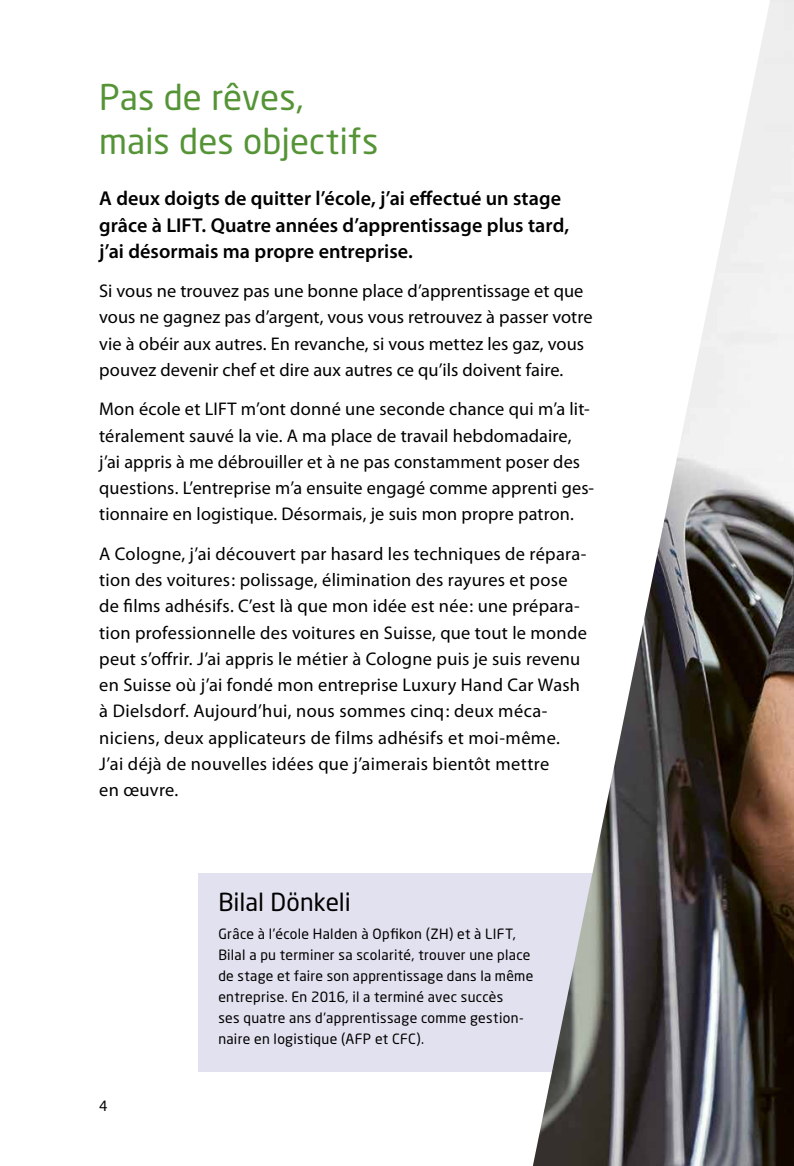
<style>
.page{position:relative;width:794px;height:1166px;background:#fff}
.page>*{position:absolute;margin:0;border:0;box-sizing:border-box;transform-origin:0 0}
.t1{font:35px/43.8px "Neo Sans Pro";color:#559436}
.t2{font:24.5px "Neo Sans Pro";color:#000}
.t3{font:600 20.12px/26.2px "Myriad Pro";color:#000}
.t4{font:18.38px/26.2px "Myriad Pro";letter-spacing:.01em;color:#000}
.t5{font:14px/21px "Neo Sans Pro";letter-spacing:.02em;color:#000}
</style>
<div class="page">
<div style="left:198px;top:873px;width:417px;height:198px;background:#e2e1ef"></div>
<img style="left:533px;top:0;width:261px;height:1166px">
<h1 class="t1" style="left:99px;top:75px;width:281px">Pas de rêves, mais des objectifs</h1>
<p class="t3" style="left:99px;top:185px;width:471px">A deux doigts de quitter l’école, j’ai effectué un stage grâce à LIFT. Quatre années d’apprentissage plus tard, j’ai désormais ma propre entreprise.</p>
<p class="t4" style="left:99px;top:278px;width:495px">Si vous ne trouvez pas une bonne place d’apprentissage et que vous ne gagnez pas d’argent, vous vous retrouvez à passer votre vie à obéir aux autres. En revanche, si vous mettez les gaz, vous pouvez devenir chef et dire aux autres ce qu’ils doivent faire.</p>
<p class="t4" style="left:99px;top:396px;width:496px">Mon école et LIFT m’ont donné une seconde chance qui m’a lit&shy;téralement sauvé la vie. A ma place de travail hebdomadaire, j’ai appris à me débrouiller et à ne pas constamment poser des questions. L’entreprise m’a ensuite engagé comme apprenti ges&shy;tionnaire en logistique. Désormais, je suis mon propre patron.</p>
<p class="t4" style="left:99px;top:540px;width:489px">A Cologne, j’ai découvert par hasard les techniques de répara&shy;tion des voitures: polissage, élimination des rayures et pose de films adhésifs. C’est là que mon idée est née: une prépara&shy;tion professionnelle des voitures en Suisse, que tout le monde peut s’offrir. J’ai appris le métier à Cologne puis je suis revenu en Suisse où j’ai fondé mon entreprise Luxury Hand Car Wash à Dielsdorf. Aujourd’hui, nous sommes cinq: deux méca&shy;niciens, deux applicateurs de films adhésifs et moi-même.<br>J’ai déjà de nouvelles idées que j’aimerais bientôt mettre<br>en œuvre.</p>
<p class="t5" style="left:99px;top:1095px;width:10px">4</p>
<h2 class="t2" style="left:218px;top:886px;width:134px">Bilal Dönkeli</h2>
<p class="t5" style="left:218px;top:923px;width:316px">Grâce à l’école Halden à Opfikon (ZH) et à LIFT, Bilal a pu terminer sa scolarité, trouver une place de stage et faire son apprentissage dans la même entreprise. En 2016, il a terminé avec succès<br>ses quatre ans d’apprentissage comme gestion&shy;naire en logistique (AFP et CFC).</p>
</div>
